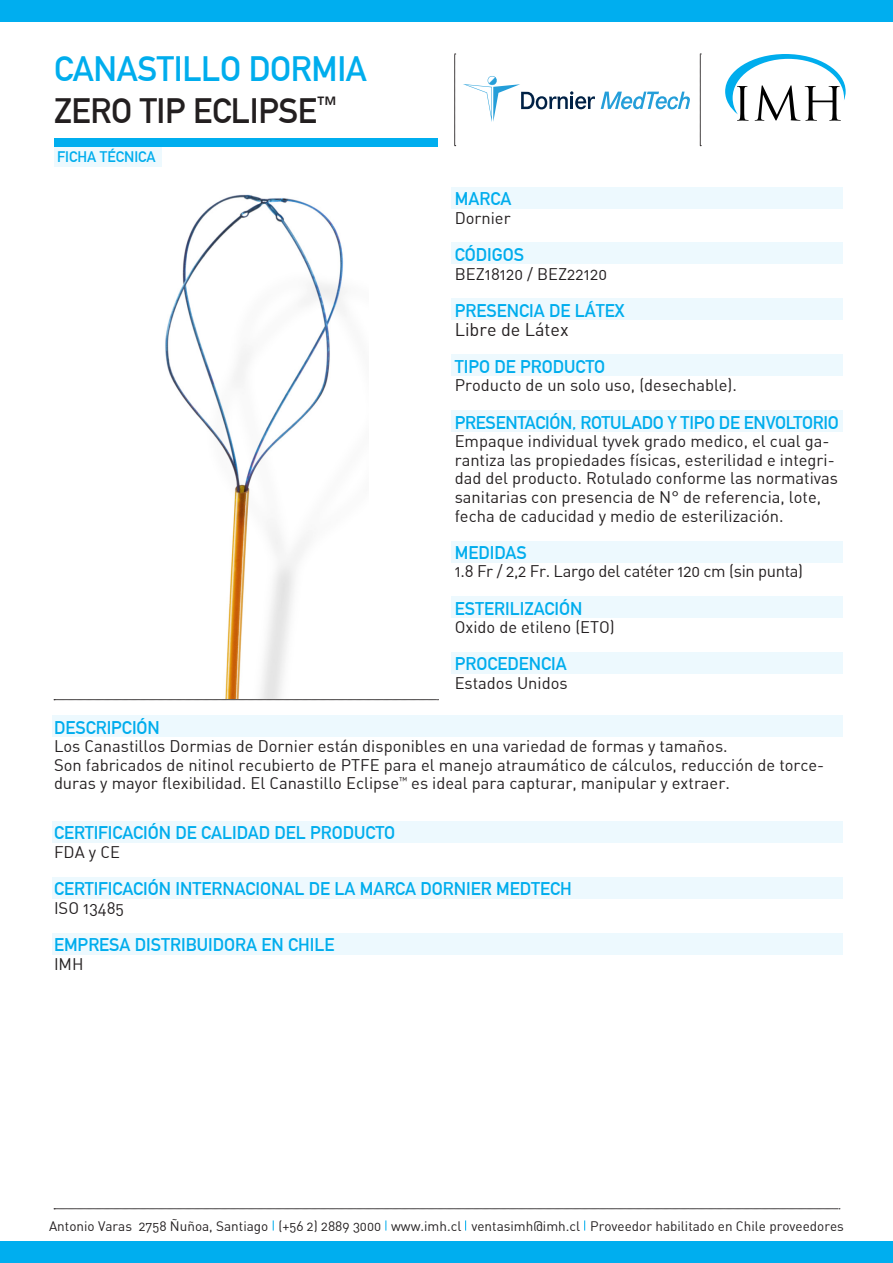
<style>
.page{position:relative;width:893px;height:1263px;background:#fff}
.page>*{position:absolute;margin:0;border:0;box-sizing:border-box;transform-origin:0 0}
.t1{font:700 34.5px "DIN Alternate";letter-spacing:-.01em;color:#00aded}
.t2{font:700 34.5px "DIN Alternate";letter-spacing:-.01em;color:#231f20}
.t3{font:700 18px "DIN Alternate";color:#00aded}
.t4{font:18px "DIN Alternate";color:#231f20}
.t5{font:16.5px/18.6px "DIN Alternate";color:#231f20}
.t6{font:16.5px "DIN Alternate";letter-spacing:-.02em;color:#231f20}
.t7{font:700 15px "DIN Alternate";color:#00aded}
.t8{font:13.5px "DIN Alternate";color:#231f20}
</style>
<div class="page">
<img style="left:165px;top:194px;width:180px;height:505px">
<div style="left:451px;top:187px;width:391px;height:21px;background:#edf9fe"></div>
<div style="left:451px;top:410px;width:391px;height:22px;background:#edf9fe"></div>
<div style="left:54px;top:145px;width:107px;height:22px;background:#edf9fe"></div>
<div style="left:451px;top:242px;width:391px;height:22px;background:#edf9fe"></div>
<div style="left:451px;top:299px;width:391px;height:21px;background:#edf9fe"></div>
<div style="left:451px;top:354px;width:391px;height:21px;background:#edf9fe"></div>
<div style="left:451px;top:542px;width:391px;height:21px;background:#edf9fe"></div>
<div style="left:451px;top:596px;width:391px;height:21px;background:#edf9fe"></div>
<div style="left:451px;top:653px;width:391px;height:21px;background:#edf9fe"></div>
<div style="left:52px;top:715px;width:790px;height:22px;background:#edf9fe"></div>
<div style="left:52px;top:821px;width:790px;height:21px;background:#edf9fe"></div>
<div style="left:52px;top:877px;width:790px;height:22px;background:#edf9fe"></div>
<div style="left:52px;top:933px;width:790px;height:21px;background:#edf9fe"></div>
<div style="left:54px;top:138px;width:384px;height:9px;background:#00aeef"></div>
<div style="left:0;top:0;width:893px;height:21px;background:#00aeef"></div>
<div style="left:0;top:1242px;width:893px;height:21px;background:#00aeef"></div>
<svg style="left:454px;top:54px;width:2px;height:92px"></svg>
<svg style="left:54px;top:1208px;width:786px;height:1px"></svg>
<svg style="left:54px;top:699px;width:384px;height:1px"></svg>
<svg style="left:700px;top:54px;width:1px;height:92px"></svg>
<svg style="left:725px;top:54px;width:121px;height:67px"></svg>
<svg style="left:601px;top:92px;width:89px;height:17px"></svg>
<svg style="left:463px;top:76px;width:132px;height:46px"></svg>
<p class="t1" style="left:54px;top:42px;width:314px">CANASTILLO DORMIA</p>
<p class="t2" style="left:54px;top:84px;width:284px">ZERO TIP ECLIPSE<sup>™</sup></p>
<p class="t7" style="left:57px;top:145px;width:100px">FICHA TÉCNICA</p>
<p class="t3" style="left:455px;top:185px;width:58px">MARCA</p>
<p class="t5" style="left:455px;top:208px;width:57px">Dornier</p>
<p class="t3" style="left:455px;top:241px;width:71px">CÓDIGOS</p>
<p class="t5" style="left:455px;top:264px;width:154px">BEZ18120 / BEZ22120</p>
<p class="t3" style="left:455px;top:297px;width:171px">PRESENCIA DE LÁTEX</p>
<p class="t4" style="left:455px;top:318px;width:116px">Libre de Látex</p>
<p class="t3" style="left:455px;top:353px;width:152px">TIPO DE PRODUCTO</p>
<p class="t5" style="left:455px;top:376px;width:284px">Producto de un solo uso, (desechable).</p>
<p class="t3" style="left:455px;top:408px;width:386px">PRESENTACIÓN, ROTULADO Y TIPO DE ENVOLTORIO</p>
<p class="t5" style="left:455px;top:432px;width:385px">Empaque individual tyvek grado medico, el cual ga&shy;rantiza las propiedades físicas, esterilidad e integri&shy;dad del producto. Rotulado conforme las normativas sanitarias con presencia de N° de referencia, lote, fecha de caducidad y medio de esterilización.</p>
<p class="t3" style="left:455px;top:539px;width:73px">MEDIDAS</p>
<p class="t6" style="left:455px;top:561px;width:350px">1.8 Fr / 2,2 Fr. Largo del catéter 120 cm (sin punta)</p>
<p class="t3" style="left:455px;top:594px;width:129px">ESTERILIZACIÓN</p>
<p class="t5" style="left:455px;top:618px;width:162px">Oxido de etileno (ETO)</p>
<p class="t3" style="left:455px;top:650px;width:113px">PROCEDENCIA</p>
<p class="t5" style="left:455px;top:673px;width:114px">Estados Unidos</p>
<p class="t3" style="left:54px;top:714px;width:107px">DESCRIPCIÓN</p>
<p class="t5" style="left:54px;top:737px;width:675px">Los Canastillos Dormias de Dornier están disponibles en una variedad de formas y tamaños.</p>
<p class="t5" style="left:54px;top:755px;width:772px">Son fabricados de nitinol recubierto de PTFE para el manejo atraumático de cálculos, reducción de torce&shy;duras y mayor flexibilidad. El Canastillo Eclipse<sup>™</sup> es ideal para capturar, manipular y extraer.</p>
<p class="t3" style="left:54px;top:819px;width:343px">CERTIFICACIÓN DE CALIDAD DEL PRODUCTO</p>
<p class="t5" style="left:54px;top:842px;width:67px">FDA y CE</p>
<p class="t3" style="left:54px;top:875px;width:519px">CERTIFICACIÓN INTERNACIONAL DE LA MARCA DORNIER MEDTECH</p>
<p class="t5" style="left:54px;top:898px;width:72px">ISO 13485</p>
<p class="t3" style="left:54px;top:931px;width:282px">EMPRESA DISTRIBUIDORA EN CHILE</p>
<p class="t5" style="left:54px;top:954px;width:31px">IMH</p>
<p class="t8" style="left:49px;top:1217px;width:796px">Antonio Varas 2758 Ñuñoa, Santiago (+56 2) 2889 3000 www.imh.cl ventasimh@imh.cl Proveedor habilitado en Chile proveedores</p>
</div>
